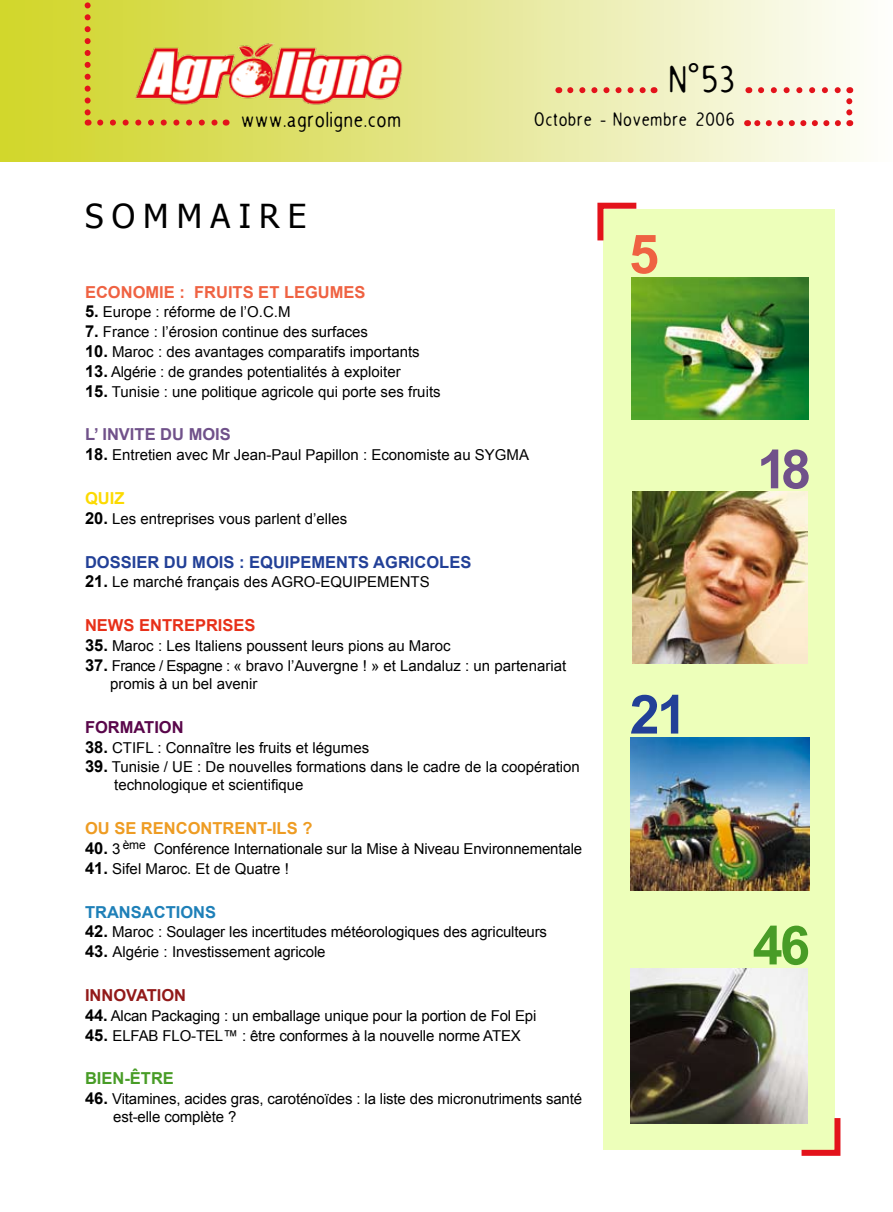
<style>
.page{position:relative;width:893px;height:1212px;background:#fff}
.page>*{position:absolute;margin:0;border:0;box-sizing:border-box;transform-origin:0 0}
.t1{font:700 54px "Arial";color:#489c26}
.t2{font:700 54px "Arial";color:#224097}
.t3{font:700 54px "Arial";color:#70518a}
.t4{font:700 54px "Arial";color:#ef6242}
.t5{font:45px "Sleep Talk";color:#000}
.t6{font:33px "Tahoma";letter-spacing:.25em;color:#000}
.t7{font:25.5px "Sleep Talk";letter-spacing:.02em;color:#000}
.t8{font:24px "Verdana";color:#000}
.t9{font:22.5px "Sleep Talk";letter-spacing:.02em;color:#000}
.t10{font:700 16.5px "Arial";color:#224097}
.t11{font:700 16.5px "Arial";color:#ef6242}
.t12{font:700 16.5px "Arial";color:#ee9c23}
.t13{font:700 16.5px "Arial";color:#e73019}
.t14{font:700 16.5px "Arial";color:#70518a}
.t15{font:700 16.5px "Arial";color:#1e80b8}
.t16{font:700 16.5px "Arial";color:#921919}
.t17{font:700 16.5px "Arial";color:#59064a}
.t18{font:700 16.5px "Arial";color:#489c26}
.t19{font:700 16.5px "Arial";color:#fcda00}
.t20{font:15px/18px "Arial";color:#000}
.s1{font-weight:700;font-size:16.5px}
</style>
<div class="page">
<div style="left:0;top:0;width:893px;height:162px;background:linear-gradient(to right,#cfd324,#fcfbfb)"></div>
<div style="left:603px;top:209px;width:232px;height:940px;background:#edffba"></div>
<svg style="left:100px;top:120px;width:119px;height:6px"></svg>
<svg style="left:85px;top:0;width:6px;height:126px"></svg>
<svg style="left:570px;top:87px;width:78px;height:6px"></svg>
<svg style="left:761px;top:87px;width:82px;height:6px"></svg>
<svg style="left:846px;top:101px;width:6px;height:25px"></svg>
<svg style="left:747px;top:120px;width:91px;height:6px"></svg>
<svg style="left:597px;top:202px;width:40px;height:39px"></svg>
<svg style="left:795px;top:1118px;width:46px;height:38px"></svg>
<img style="left:133px;top:37px;width:273px;height:70px">
<img style="left:632px;top:277px;width:176px;height:143px">
<img style="left:631px;top:968px;width:177px;height:155px">
<img style="left:632px;top:492px;width:175px;height:171px">
<img style="left:631px;top:738px;width:178px;height:152px">
<h3 class="t7" style="left:241px;top:110px;width:162px">www.agroligne.com</h3>
<h3 class="t8" style="left:687px;top:57px;width:15px">°</h3>
<h3 class="t9" style="left:533px;top:111px;width:203px">Octobre <sup>-</sup> Novembre 2006</h3>
<h2 class="t5" style="left:667px;top:63px;width:69px">N53</h2>
<h3 class="t6" style="left:85px;top:194px;width:223px">SOMMAIRE</h3>
<p class="t11" style="left:85px;top:281px;width:282px">ECONOMIE : FRUITS ET LEGUMES</p>
<p class="t20" style="left:85px;top:303px;width:207px"><span class="s1">5.</span> Europe : réforme de l’O.C.M</p>
<p class="t20" style="left:85px;top:323px;width:285px"><span class="s1">7.</span> France : l’érosion continue des surfaces</p>
<p class="t20" style="left:85px;top:343px;width:336px"><span class="s1">10.</span> Maroc : des avantages comparatifs importants</p>
<p class="t20" style="left:85px;top:363px;width:317px"><span class="s1">13.</span> Algérie : de grandes potentialités à exploiter</p>
<p class="t20" style="left:85px;top:382px;width:357px"><span class="s1">15.</span> Tunisie : une politique agricole qui porte ses fruits</p>
<p class="t14" style="left:85px;top:424px;width:147px">L’ INVITE DU MOIS</p>
<p class="t20" style="left:85px;top:446px;width:445px"><span class="s1">18.</span> Entretien avec Mr Jean-Paul Papillon : Economiste au SYGMA</p>
<p class="t19" style="left:85px;top:487px;width:41px">QUIZ</p>
<p class="t20" style="left:85px;top:510px;width:264px"><span class="s1">20.</span> Les entreprises vous parlent d’elles</p>
<p class="t10" style="left:85px;top:551px;width:388px">DOSSIER DU MOIS : EQUIPEMENTS AGRICOLES</p>
<p class="t20" style="left:85px;top:573px;width:346px"><span class="s1">21.</span> Le marché français des AGRO-EQUIPEMENTS</p>
<p class="t13" style="left:85px;top:615px;width:172px">NEWS ENTREPRISES</p>
<p class="t20" style="left:85px;top:637px;width:367px"><span class="s1">35.</span> Maroc : Les Italiens poussent leurs pions au Maroc</p>
<p class="t20" style="left:110px;top:657px;width:458px;text-indent:-25px"><span class="s1">37.</span> France / Espagne : « bravo l’Auvergne ! » et Landaluz : un partenariat promis à un bel avenir</p>
<p class="t17" style="left:85px;top:716px;width:100px">FORMATION</p>
<p class="t20" style="left:85px;top:738px;width:286px"><span class="s1">38.</span> CTIFL : Connaître les fruits et légumes</p>
<p class="t20" style="left:114px;top:758px;width:467px;text-indent:-29px"><span class="s1">39.</span> Tunisie / UE : De nouvelles formations dans le cadre de la coopération technologique et scientifique</p>
<p class="t12" style="left:85px;top:817px;width:229px">OU SE RENCONTRENT-ILS ?</p>
<p class="t20" style="left:85px;top:840px;width:499px"><span class="s1">40.</span> 3 <sup>ème</sup> Conférence Internationale sur la Mise à Niveau Environnementale</p>
<p class="t20" style="left:85px;top:859px;width:205px"><span class="s1">41.</span> Sifel Maroc. Et de Quatre !</p>
<p class="t15" style="left:85px;top:901px;width:133px">TRANSACTIONS</p>
<p class="t20" style="left:85px;top:923px;width:464px"><span class="s1">42.</span> Maroc : Soulager les incertitudes météorologiques des agriculteurs</p>
<p class="t20" style="left:85px;top:943px;width:242px"><span class="s1">43.</span> Algérie : Investissement agricole</p>
<p class="t16" style="left:85px;top:984px;width:103px">INNOVATION</p>
<p class="t20" style="left:85px;top:1006px;width:453px"><span class="s1">44.</span> Alcan Packaging : un emballage unique pour la portion de Fol Epi</p>
<p class="t20" style="left:85px;top:1026px;width:437px"><span class="s1">45.</span> ELFAB FLO-TEL™ : être conformes à la nouvelle norme ATEX</p>
<p class="t18" style="left:85px;top:1068px;width:90px">BIEN-ÊTRE</p>
<p class="t20" style="left:113px;top:1090px;width:470px;text-indent:-28px"><span class="s1">46.</span> Vitamines, acides gras, caroténoïdes : la liste des micronutriments santé est-elle complète ?</p>
<h1 class="t4" style="left:629px;top:219px;width:32px">5</h1>
<h1 class="t2" style="left:630px;top:679px;width:59px">21</h1>
<h1 class="t3" style="left:757px;top:434px;width:56px">18</h1>
<h1 class="t1" style="left:753px;top:910px;width:59px">46</h1>
</div>
